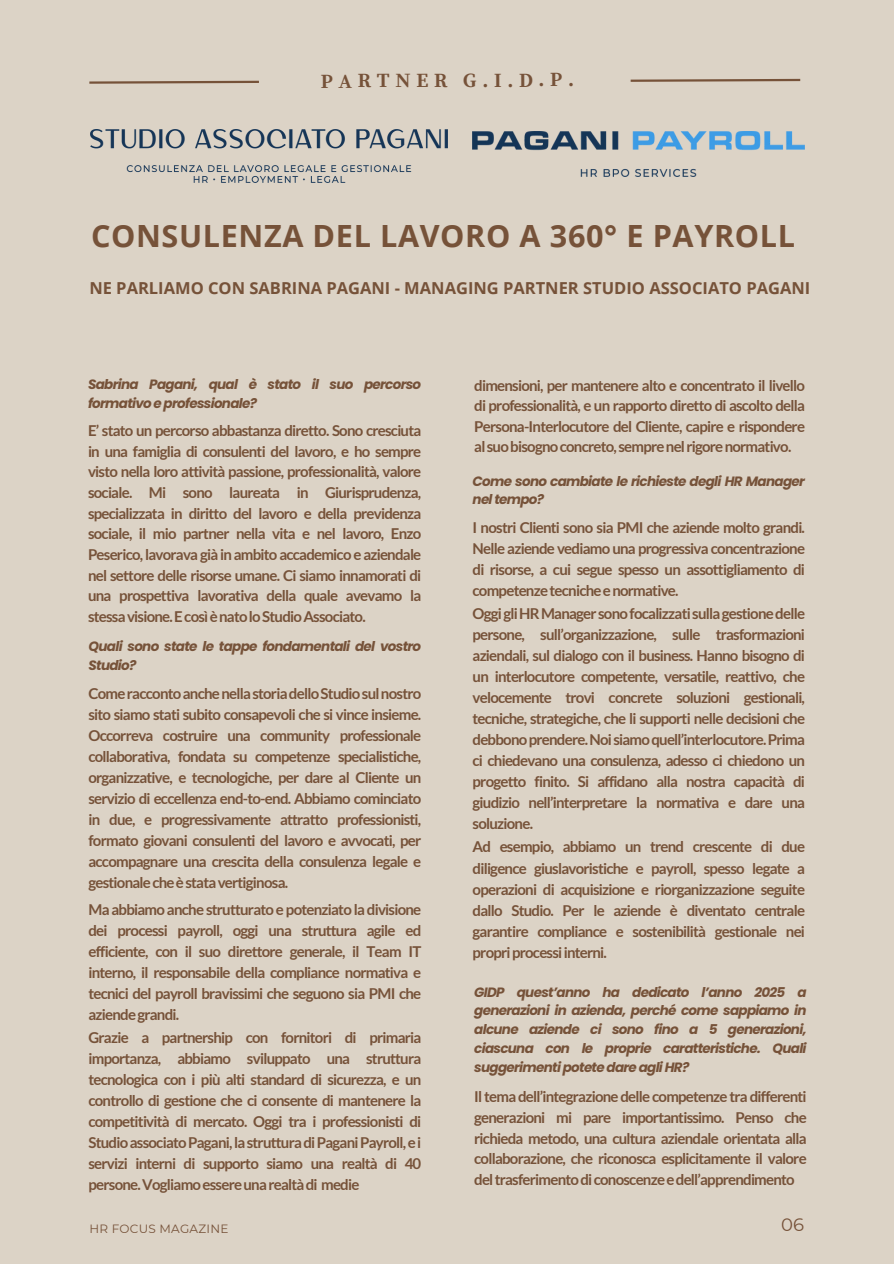
<style>
.page{position:relative;width:894px;height:1264px;background:#fff}
.page>*{position:absolute;margin:0;border:0;box-sizing:border-box;transform-origin:0 0}
.t1{font:700 30.6px "Open Sans";letter-spacing:.02em;color:#765239}
.t2{font:700 20.1px "Source Serif Pro";letter-spacing:.275em;color:#765239}
.t3{font:18px "Montserrat";color:#765239}
.t4{font:700 16.5px "Open Sans";color:#765239}
.t5{font:700 15px/21px "Lato";letter-spacing:-.05em;color:#765239;text-align:justify}
.t6{font:italic 700 13.5px/18.8px "Poppins";letter-spacing:-.05em;color:#765239}
.t7{font:12px "Montserrat";letter-spacing:.02em;color:#765239}
</style>
<div class="page">
<div style="left:0;top:0;width:893px;height:1263px;background:#dcd3c6"></div>
<svg style="left:89px;top:80px;width:170px;height:4px"></svg>
<svg style="left:630px;top:78px;width:171px;height:4px"></svg>
<img style="left:90px;top:130px;width:357px;height:53px">
<img style="left:472px;top:131px;width:332px;height:45px">
<h2 class="t2" style="left:321px;top:68px;width:255px">PARTNER G.I.D.P.</h2>
<h1 class="t1" style="left:91px;top:214px;width:705px">CONSULENZA DEL LAVORO A 360° E PAYROLL</h1>
<p class="t4" style="left:89px;top:276px;width:722px">NE PARLIAMO CON SABRINA PAGANI - MANAGING PARTNER STUDIO ASSOCIATO PAGANI</p>
<p class="t6" style="left:88px;top:375px;width:334px">Sabrina Pagani, qual è stato il suo percorso formativo e professionale?</p>
<p class="t5" style="left:88px;top:420px;width:335px">E’ stato un percorso abbastanza diretto. Sono cresciuta in una famiglia di consulenti del lavoro, e ho sempre visto nella loro attività passione, professionalità, valore sociale. Mi sono laureata in Giurisprudenza, specializzata in diritto del lavoro e della previdenza sociale, il mio partner nella vita e nel lavoro, Enzo Peserico, lavorava già in ambito accademico e aziendale nel settore delle risorse umane. Ci siamo innamorati di una prospettiva lavorativa della quale avevamo la stessa visione. E così è nato lo Studio Associato.</p>
<p class="t6" style="left:88px;top:637px;width:334px">Quali sono state le tappe fondamentali del vostro<br>Studio?</p>
<p class="t5" style="left:88px;top:682px;width:334px">Come racconto anche nella storia dello Studio sul nostro sito siamo stati subito consapevoli che si vince insieme.<br>Occorreva costruire una community professionale collaborativa, fondata su competenze specialistiche, organizzative, e tecnologiche, per dare al Cliente un servizio di eccellenza end-to-end. Abbiamo cominciato in due, e progressivamente attratto professionisti, formato giovani consulenti del lavoro e avvocati, per accompagnare una crescita della consulenza legale e gestionale che è stata vertiginosa.</p>
<p class="t5" style="left:88px;top:898px;width:334px">Ma abbiamo anche strutturato e potenziato la divisione dei processi payroll, oggi una struttura agile ed efficiente, con il suo direttore generale, il Team IT interno, il responsabile della compliance normativa e tecnici del payroll bravissimi che seguono sia PMI che aziende grandi.</p>
<p class="t5" style="left:88px;top:1026px;width:334px">Grazie a partnership con fornitori di primaria importanza, abbiamo sviluppato una struttura tecnologica con i più alti standard di sicurezza, e un controllo di gestione che ci consente di mantenere la competitività di mercato. Oggi tra i professionisti di Studio associato Pagani, la struttura di Pagani Payroll, e i servizi interni di supporto siamo una realtà di 40 persone. Vogliamo essere una realtà di medie</p>
<p class="t5" style="left:474px;top:375px;width:332px;line-height:20.2px">dimensioni, per mantenere alto e concentrato il livello di professionalità, e un rapporto diretto di ascolto della Persona-Interlocutore del Cliente, capire e rispondere al suo bisogno concreto, sempre nel rigore normativo.</p>
<p class="t6" style="left:472px;top:471px;width:334px">Come sono cambiate le richieste degli HR Manager nel tempo?</p>
<p class="t5" style="left:472px;top:516px;width:334px">I nostri Clienti sono sia PMI che aziende molto grandi.<br>Nelle aziende vediamo una progressiva concentrazione di risorse, a cui segue spesso un assottigliamento di competenze tecniche e normative.</p>
<p class="t5" style="left:472px;top:603px;width:334px">Oggi gli HR Manager sono focalizzati sulla gestione delle persone, sull’organizzazione, sulle trasformazioni aziendali, sul dialogo con il business. Hanno bisogno di un interlocutore competente, versatile, reattivo, che velocemente trovi concrete soluzioni gestionali, tecniche, strategiche, che li supporti nelle decisioni che debbono prendere. Noi siamo quell’interlocutore. Prima ci chiedevano una consulenza, adesso ci chiedono un progetto finito. Si affidano alla nostra capacità di giudizio nell’interpretare la normativa e dare una soluzione.</p>
<p class="t5" style="left:472px;top:836px;width:334px">Ad esempio, abbiamo un trend crescente di due diligence giuslavoristiche e payroll, spesso legate a operazioni di acquisizione e riorganizzazione seguite dallo Studio. Per le aziende è diventato centrale garantire compliance e sostenibilità gestionale nei propri processi interni.</p>
<p class="t6" style="left:474px;top:982px;width:334px;text-align:justify">GIDP quest’anno ha dedicato l’anno 2025 a generazioni in azienda, perché come sappiamo in alcune aziende ci sono fino a 5 generazioni, ciascuna con le proprie caratteristiche. Quali suggerimenti potete dare agli HR?</p>
<p class="t5" style="left:474px;top:1086px;width:334px">Il tema dell’integrazione delle competenze tra differenti generazioni mi pare importantissimo. Penso che richieda metodo, una cultura aziendale orientata alla collaborazione, che riconosca esplicitamente il valore del trasferimento di conoscenze e dell’apprendimento</p>
<p class="t7" style="left:89px;top:1220px;width:140px">HR FOCUS MAGAZINE</p>
<p class="t3" style="left:780px;top:1211px;width:25px">06</p>
</div>
